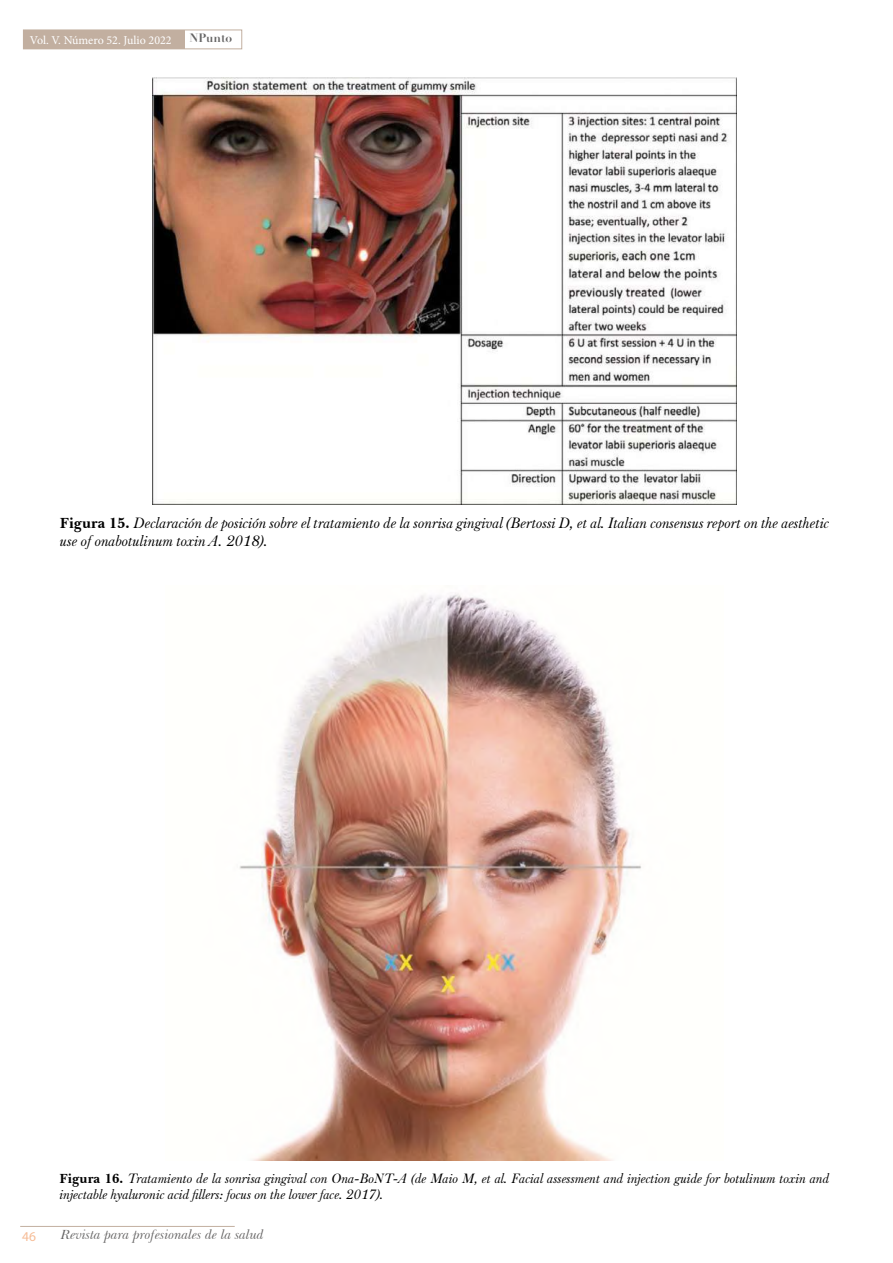
<style>
.page{position:relative;width:893px;height:1263px;background:#fff}
.page>*{position:absolute;margin:0;border:0;box-sizing:border-box;transform-origin:0 0}
.t1{font:italic 15px/18px "Baskerville F";color:#000}
.t2{font:italic 13.5px/16.2px "Baskerville F";color:#000}
.t3{font:italic 13.5px "Baskerville BT";color:#646363}
.t4{font:13.5px "Myriad Pro";color:#f6bc96}
.t5{font:12px "Minion Pro";color:#fff}
.t6{font:700 12px "Didot LH";color:#646363}
.s1{font-family:"Baskerville BT";font-weight:700;font-style:normal}
</style>
<div class="page">
<div style="left:23px;top:30px;width:219px;height:19px;border:1px solid #c2afa0"></div>
<div style="left:23px;top:30px;width:162px;height:19px;background:#c2afa0"></div>
<hr style="left:20px;top:1226px;width:215px;height:1px;background:#c2afa0">
<img style="left:152px;top:78px;width:585px;height:426px">
<img style="left:239px;top:593px;width:402px;height:567px">
<p class="t5" style="left:30px;top:32px;width:143px">Vol. V. Número 52. Julio 2022</p>
<p class="t6" style="left:190px;top:31px;width:44px">NPunto</p>
<p class="t1" style="left:60px;top:514px;width:771px"><span class="s1">Figura 15.</span> Declaración de posición sobre el tratamiento de la sonrisa gingival (Bertossi D, et al. Italian consensus report on the aesthetic use of onabotulinum toxin A. 2018).</p>
<p class="t2" style="left:60px;top:1170px;width:771px"><span class="s1">Figura 16.</span> Tratamiento de la sonrisa gingival con Ona-BoNT-A (de Maio M, et al. Facial assessment and injection guide for botulinum toxin and injectable hyaluronic acid fillers: focus on the lower face. 2017).</p>
<p class="t4" style="left:22px;top:1228px;width:15px">46</p>
<p class="t3" style="left:61px;top:1227px;width:205px">Revista para profesionales de la salud</p>
</div>
